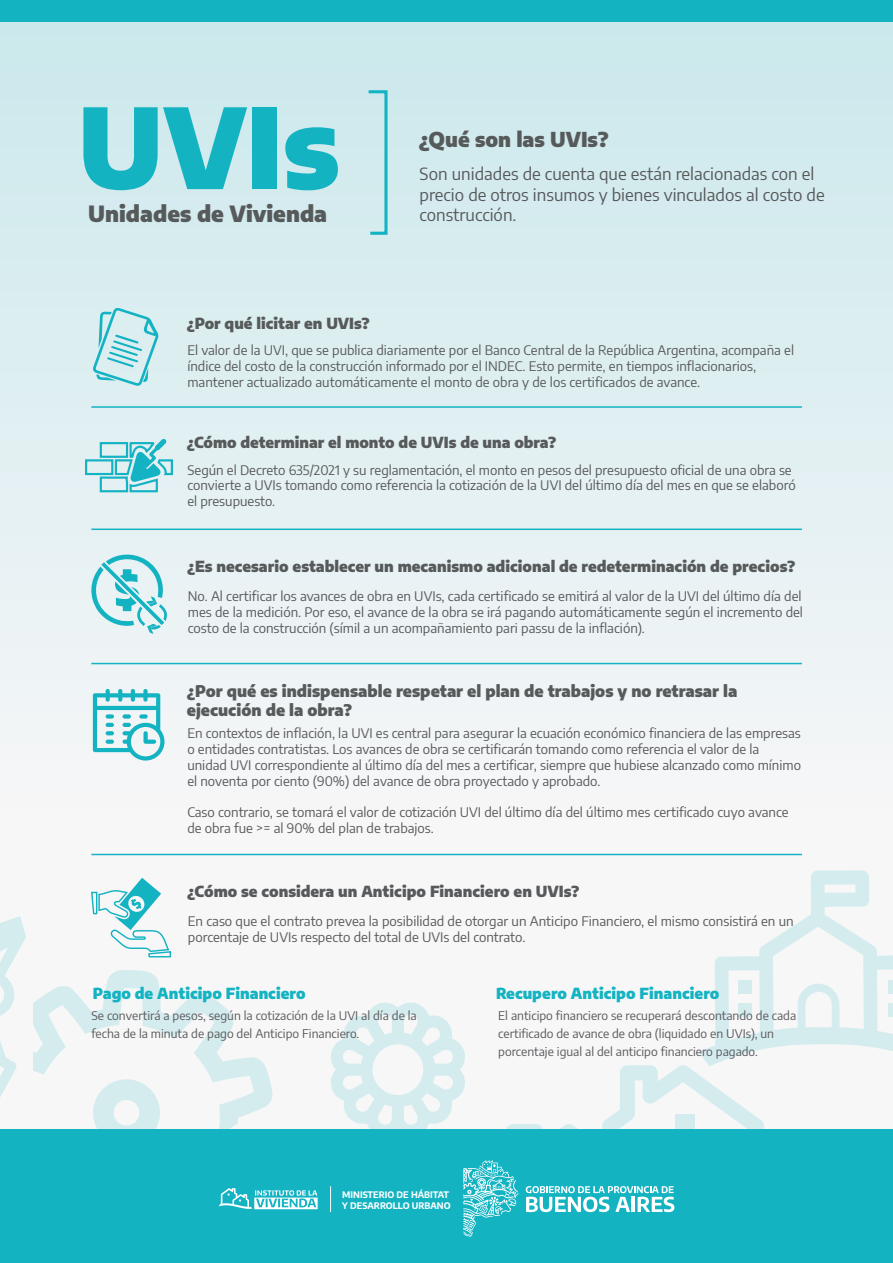
<style>
.page{position:relative;width:893px;height:1263px;background:#fff}
.page>*{position:absolute;margin:0;border:0;box-sizing:border-box;transform-origin:0 0}
.t1{font:900 110.55px "Encode Sans";color:#14b3c2}
.t2{font:900 21.9px "Encode Sans";color:#575a5b}
.t3{font:900 20.25px "Encode Sans";color:#575a5b}
.t4{font:16.8px/20.2px "Encode Sans";color:#57585a}
.t5{font:900 15.9px/19px "Encode Sans";color:#575a5b}
.t6{font:900 15px "Encode Sans";color:#575a5b}
.t7{font:900 15px "Encode Sans";color:#14b3c2}
.t8{font:13.2px/15.9px "Encode Sans";color:#57585a}
.t9{font:12px/18px "Encode Sans";color:#57585a}
.t10{font:700 8.85px/10.6px "Encode Sans";color:#fff}
</style>
<div class="page">
<div style="left:0;top:2px;width:893px;height:1261px;background:#f7f7f8"></div>
<div style="left:0;top:0;width:893px;height:818px;background:linear-gradient(to bottom,#c9e8ec,#f6f6f7)"></div>
<svg style="left:518px;top:1065px;width:246px;height:63px"></svg>
<svg style="left:699px;top:870px;width:194px;height:218px"></svg>
<div style="left:0;top:0;width:893px;height:21px;background:#14b3c2"></div>
<svg style="left:365px;top:89px;width:24px;height:147px;background:#b4e2e7"></svg>
<svg style="left:93px;top:308px;width:65px;height:78px;background:#b0e1e6"></svg>
<hr style="left:91px;top:406px;width:711px;height:2px;background:#14b3c2">
<div style="left:85px;top:459px;width:28px;height:16px;border:2px solid #13b3c3"></div>
<svg style="left:99px;top:439px;width:75px;height:54px;background:#8fd7df"></svg>
<hr style="left:91px;top:528px;width:711px;height:2px;background:#14b3c2">
<svg style="left:88px;top:552px;width:79px;height:82px"></svg>
<hr style="left:91px;top:854px;width:711px;height:1px;background:#14b3c2">
<hr style="left:91px;top:663px;width:711px;height:1px;background:#14b3c2">
<svg style="left:93px;top:689px;width:71px;height:71px"></svg>
<div style="left:106px;top:739px;width:8px;height:5px;background:#14b3c2;border-radius:2px"></div>
<div style="left:139px;top:714px;width:9px;height:5px;background:#14b3c2;border-radius:2px"></div>
<div style="left:0;top:1128px;width:893px;height:135px;background:#14b3c2"></div>
<svg style="left:526px;top:1186px;width:148px;height:26px"></svg>
<svg style="left:330px;top:1002px;width:188px;height:235px"></svg>
<svg style="left:0;top:877px;width:318px;height:333px"></svg>
<h1 class="t1" style="left:78px;top:60px;width:264px">UVIs</h1>
<h2 class="t2" style="left:88px;top:196px;width:241px">Unidades de Vivienda</h2>
<h3 class="t3" style="left:419px;top:123px;width:191px">¿Qué son las UVIs?</h3>
<p class="t4" style="left:419px;top:163px;width:407px">Son unidades de cuenta que están relacionadas con el precio de otros insumos y bienes vinculados al costo de construcción.</p>
<p class="t6" style="left:187px;top:311px;width:184px">¿Por qué licitar en UVIs?</p>
<p class="t8" style="left:187px;top:341px;width:608px">El valor de la UVI, que se publica diariamente por el Banco Central de la República Argentina, acompaña el índice del costo de la construcción informado por el INDEC. Esto permite, en tiempos inflacionarios, mantener actualizado automáticamente el monto de obra y de los certificados de avance.</p>
<p class="t6" style="left:187px;top:431px;width:371px">¿Cómo determinar el monto de UVIs de una obra?</p>
<p class="t8" style="left:187px;top:461px;width:610px">Según el Decreto 635/2021 y su reglamentación, el monto en pesos del presupuesto oficial de una obra se convierte a UVIs tomando como referencia la cotización de la UVI del último día del mes en que se elaboró el presupuesto.</p>
<p class="t6" style="left:187px;top:554px;width:610px">¿Es necesario establecer un mecanismo adicional de redeterminación de precios?</p>
<p class="t8" style="left:188px;top:588px;width:617px;text-align:justify">No. Al certificar los avances de obra en UVIs, cada certificado se emitirá al valor de la UVI del último día del mes de la medición. Por eso, el avance de la obra se irá pagando automáticamente según el incremento del costo de la construcción (símil a un acompañamiento pari passu de la inflación).</p>
<p class="t5" style="left:187px;top:680px;width:552px">¿Por qué es indispensable respetar el plan de trabajos y no retrasar la ejecución de la obra?</p>
<p class="t8" style="left:187px;top:725px;width:615px">En contextos de inflación, la UVI es central para asegurar la ecuación económico financiera de las empresas o entidades contratistas. Los avances de obra se certificarán tomando como referencia el valor de la unidad UVI correspondiente al último día del mes a certificar, siempre que hubiese alcanzado como mínimo el noventa por ciento (90%) del avance de obra proyectado y aprobado.</p>
<p class="t8" style="left:187px;top:804px;width:603px">Caso contrario, se tomará el valor de cotización UVI del último día del último mes certificado cuyo avance de obra fue &gt;= al 90% del plan de trabajos.</p>
<p class="t6" style="left:187px;top:879px;width:394px">¿Cómo se considera un Anticipo Financiero en UVIs?</p>
<p class="t8" style="left:188px;top:913px;width:607px">En caso que el contrato prevea la posibilidad de otorgar un Anticipo Financiero, el mismo consistirá en un porcentaje de UVIs respecto del total de UVIs del contrato.</p>
<p class="t7" style="left:93px;top:981px;width:214px">Pago de Anticipo Financiero</p>
<p class="t9" style="left:91px;top:1006px;width:327px">Se convertirá a pesos, según la cotización de la UVI al día de la fecha de la minuta de pago del Anticipo Financiero.</p>
<p class="t7" style="left:496px;top:981px;width:225px">Recupero Anticipo Financiero</p>
<p class="t9" style="left:498px;top:1006px;width:300px">El anticipo financiero se recuperará descontando de cada certificado de avance de obra (liquidado en UVIs), un porcentaje igual al del anticipo financiero pagado.</p>
<p class="t10" style="left:342px;top:1189px;width:110px">MINISTERIO DE HÁBITAT<br>Y DESARROLLO URBANO</p>
</div>
